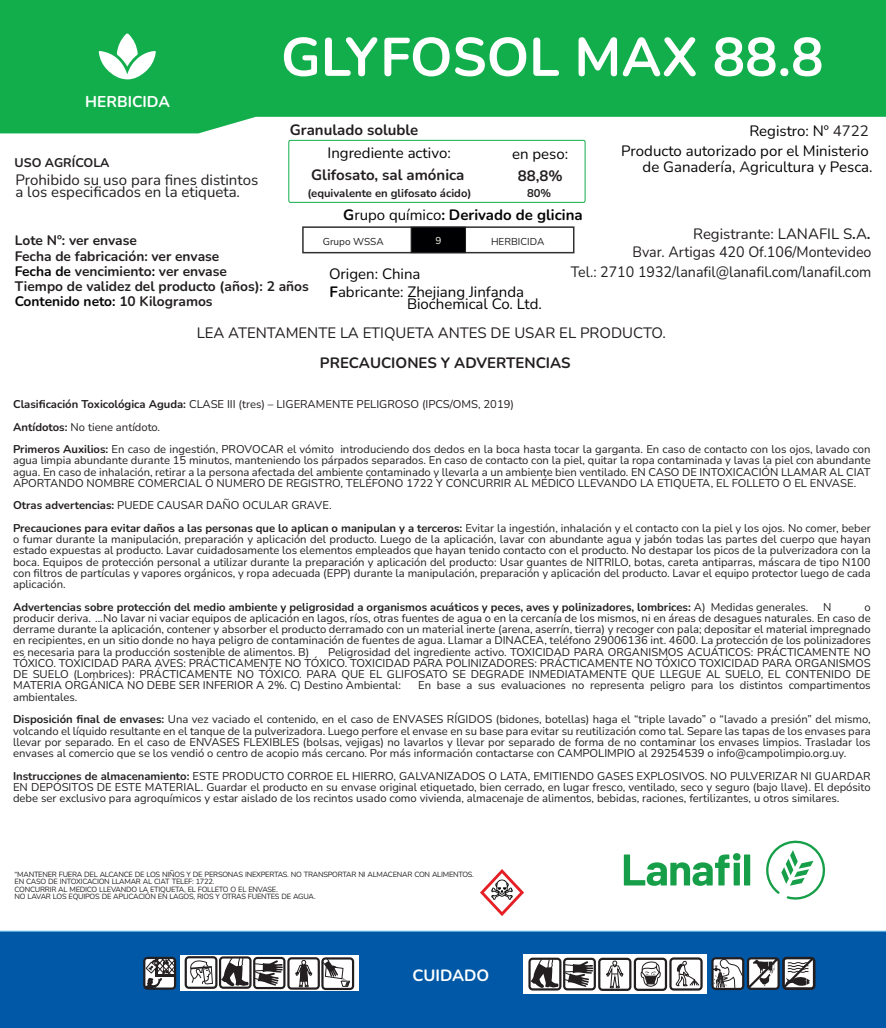
<style>
.page{position:relative;width:886px;height:1028px;background:#fff}
.page>*{position:absolute;margin:0;border:0;box-sizing:border-box;transform-origin:0 0}
.t1{font:700 54.12px "Nunito";color:#fff}
.t2{font:700 16.25px "Nunito";color:#fff}
.t3{font:700 15.62px "Nunito";color:#fff}
.t4{font:15px/17.8px "Nunito";color:#231f20;text-align:right}
.t5{font:15px/12px "Nunito";color:#040504}
.t6{font:700 15px "Nunito";color:#231f20}
.t7{font:15px "Nunito";color:#231f20;scale:.95 1}
.t8{font:700 15px "Nunito";color:#040504}
.t9{font:700 13.75px/15px "Nunito";color:#231f20}
.t10{font:700 12.5px "Nunito";color:#231f20}
.t11{font:11.25px/11.2px "Nunito";color:#231f20;text-align:justify}
.t12{font:700 11.25px "Nunito";color:#231f20}
.t13{font:10px "Nunito";color:#231f20}
.t14{font:10px "Nunito";color:#fef9f1}
.t15{font:7.5px/7.5px "Nunito";letter-spacing:-.03em;color:#231f20}
.s1{color:#231f20}
.s2{font-weight:400}
.s3{color:#040504}
.s4{font-weight:700}
</style>
<div class="page">
<svg style="left:0;top:0;width:886px;height:133px;background:#26b55b"></svg>
<svg style="left:99px;top:33px;width:57px;height:46px"></svg>
<svg style="left:288px;top:140px;width:298px;height:63px"></svg>
<div style="left:0;top:931px;width:886px;height:97px;background:#0158a6"></div>
<svg style="left:180px;top:955px;width:179px;height:36px"></svg>
<svg style="left:143px;top:956px;width:33px;height:33px"></svg>
<div style="left:523px;top:954px;width:184px;height:39px;background:#fff"></div>
<svg style="left:185px;top:956px;width:169px;height:34px"></svg>
<svg style="left:711px;top:956px;width:104px;height:34px"></svg>
<svg style="left:624px;top:853px;width:116px;height:32px"></svg>
<div style="left:744px;top:854px;width:6px;height:31px;background:#169f48"></div>
<svg style="left:766px;top:840px;width:60px;height:60px"></svg>
<div style="left:302px;top:226px;width:272px;height:27px;border:2px solid #312f30"></div>
<div style="left:411px;top:227px;width:55px;height:26px;background:#000002;border:1px solid #231f20"></div>
<svg style="left:528px;top:957px;width:175px;height:34px"></svg>
<img style="left:480px;top:870px;width:44px;height:45px">
<h3 class="t3" style="left:85px;top:90px;width:86px">HERBICIDA</h3>
<p class="t10" style="left:15px;top:153px;width:96px">USO AGRÍCOLA</p>
<h3 class="t4" style="left:16px;top:173px;width:244px;line-height:12px;text-align:left">Prohibido su uso para fines distintos a los especificados en la etiqueta.</h3>
<h1 class="t1" style="left:281px;top:20px;width:544px">GLYFOSOL MAX 88.8</h1>
<h3 class="t6" style="left:290px;top:119px;width:130px">Granulado soluble</h3>
<h3 class="t5" style="left:749px;top:125px;width:121px">Registro: Nº <span class="s1">4722</span></h3>
<h3 class="t5" style="left:327px;top:147px;width:125px">Ingrediente activo:</h3>
<h3 class="t5" style="left:512px;top:148px;width:58px">en peso:</h3>
<h3 class="t6" style="left:311px;top:165px;width:155px">Glifosato, sal amónica</h3>
<h3 class="t6" style="left:518px;top:165px;width:46px">88,8%</h3>
<h3 class="t8" style="left:343px;top:204px;width:241px">G<span class="s2">rupo químico</span>: Derivado de glicina</h3>
<p class="t12" style="left:307px;top:185px;width:166px">(equivalente en glifosato ácido)</p>
<p class="t12" style="left:527px;top:186px;width:26px">80%</p>
<h3 class="t5" style="left:621px;top:143px;width:253px;line-height:15.3px;text-align:right">Producto autorizado por el Ministerio de Ganadería, <span class="s1">A</span>gricultura y Pesca.</h3>
<p class="t9" style="left:15px;top:233px;width:296px">Lote Nº: ver envase<br>Fecha de fabricación: ver envase<br><span class="s3">Fecha de</span> vencimiento<span class="s3">:</span> ver envase<br>Tiempo de validez del producto (años): 2 años<br><span class="s3">Contenido neto:</span> 10 Kilogramos</p>
<p class="t13" style="left:323px;top:235px;width:62px">Grupo WSSA</p>
<p class="t14" style="left:435px;top:233px;width:7px">9</p>
<p class="t13" style="left:491px;top:235px;width:55px">HERBICIDA</p>
<h3 class="t5" style="left:329px;top:267px;width:93px">Origen: China</h3>
<h3 class="t5" style="left:407px;top:285px;width:136px;text-indent:-77px"><span class="s4">F</span>abricante: Zhejiang Jinfanda<br>Biochemical Co. Ltd.</h3>
<h3 class="t4" style="left:632px;top:225px;width:240px">Registrante: LANAFIL S<span class="s4">.</span>A<span class="s4">.<br></span>Bvar. Artigas 420 Of.106/Montevideo</h3>
<h3 class="t7" style="left:571px;top:261px;width:318px">Tel.: 2710 1932/lanafil@lanafil.com/lanafil.com</h3>
<h3 class="t4" style="left:197px;top:324px;width:470px">LEA ATENTAMENTE LA ETIQUETA ANTES DE USAR EL PRODUCTO.</h3>
<h3 class="t6" style="left:320px;top:352px;width:252px">PRECAUCIONES Y ADVERTENCIAS</h3>
<p class="t11" style="left:13px;top:392px;width:859px;line-height:22.5px;text-align:left"><span class="s4">Clasificación Toxicológica Aguda:</span> CLASE III (tres) – LIGERAMENTE PELIGROSO (IPCS/OMS, 2019)<br><span class="s4">Antídotos:</span> No tiene antídoto.<br><span class="s4">Primeros Auxilios:</span> En caso de ingestión, PROVOCAR el vómito introduciendo dos dedos en la boca hasta tocar la garganta. En caso de contacto con los ojos, lavado con</p>
<p class="t11" style="left:13px;top:454px;width:859px">agua limpia abundante durante 15 minutos, manteniendo los párpados separados. En caso de contacto con la piel, quitar la ropa contaminada y lavas la piel con abundante agua. En caso de inhalación, retirar a la persona afectada del ambiente contaminado y llevarla a un ambiente bien ventilado. EN CASO DE INTOXICACIÓN LLAMAR AL CIAT APORTANDO NOMBRE COMERCIAL O NUMERO DE REGISTRO, TELÉFONO 1722 Y CONCURRIR AL MÉDICO LLEVANDO LA ETIQUETA, EL FOLLETO O EL ENVASE.</p>
<p class="t11" style="left:13px;top:494px;width:859px;line-height:22.5px"><span class="s4">Otras advertencias:</span> PUEDE CAUSAR DAÑO OCULAR GRAVE.<br><span class="s4">Precauciones para evitar daños a las personas que lo aplican o manipulan y a terceros:</span> Evitar la ingestión, inhalación y el contacto con la piel y los ojos. No comer, beber</p>
<p class="t11" style="left:13px;top:533px;width:859px">o fumar durante la manipulación, preparación y aplicación del producto. Luego de la aplicación, lavar con abundante agua y jabón todas las partes del cuerpo que hayan estado expuestas al producto. Lavar cuidadosamente los elementos empleados que hayan tenido contacto con el producto. No destapar los picos de la pulverizadora con la boca. Equipos de protección personal a utilizar durante la preparación y aplicación del producto: Usar guantes de NITRILO, botas, careta antiparras, máscara de tipo N100 con filtros de partículas y vapores orgánicos, y ropa adecuada (EPP) durante la manipulación, preparación y aplicación del producto. Lavar el equipo protector luego de cada aplicación.</p>
<p class="t12" style="left:13px;top:599px;width:797px">Advertencias sobre protección del medio ambiente y peligrosidad a organismos acuáticos y peces, aves y polinizadores, lombrices: <span class="s2">A) Medidas generales.</span></p>
<p class="t11" style="left:823px;top:601px;width:10px">N</p>
<p class="t11" style="left:13px;top:601px;width:859px;text-indent:851px">o producir deriva. ...No lavar ni vaciar equipos de aplicación en lagos, ríos, otras fuentes de agua o en la cercanía de los mismos, ni en áreas de desagues naturales. En caso de derrame durante la aplicación, contener y absorber el producto derramado con un material inerte (arena, aserrín, tierra) y recoger con pala; depositar el material impregnado en recipientes, en un sitio donde no haya peligro de contaminación de fuentes de agua. Llamar a DINACEA, teléfono 29006136 int. 4600. La protección de los polinizadores es necesaria para la producción sostenible de alimentos. B)</p>
<p class="t11" style="left:13px;top:646px;width:859px;text-indent:315px">Peligrosidad del ingrediente activo. TOXICIDAD PARA ORGANISMOS ACUÁTICOS: PRÁCTICAMENTE NO TÓXICO. TOXICIDAD PARA AVES: PRÁCTICAMENTE NO TÓXICO. TOXICIDAD PARA POLINIZADORES: PRÁCTICAMENTE NO TÓXICO TOXICIDAD PARA ORGANISMOS DE SUELO (Lombrices): PRÁCTICAMENTE NO TÓXICO. PARA QUE EL GLIFOSATO SE DEGRADE INMEDIATAMENTE QUE LLEGUE AL SUELO, EL CONTENIDO DE MATERIA ORGÁNICA NO DEBE SER INFERIOR A 2%. C) Destino Ambiental:</p>
<p class="t11" style="left:418px;top:679px;width:454px">En base a sus evaluaciones no representa peligro para los distintos compartimentos</p>
<p class="t11" style="left:13px;top:685px;width:859px;line-height:22.5px">ambientales.<br><span class="s4">Disposición final de envases:</span> Una vez vaciado el contenido, en el caso de ENVASES RÍGIDOS (bidones, botellas) haga el “triple lavado” o “lavado a presión” del mismo,</p>
<p class="t11" style="left:13px;top:724px;width:859px">volcando el líquido resultante en el tanque de la pulverizadora. Luego perfore el envase en su base para evitar su reutilización como tal. Separe las tapas de los envases para llevar por separado. En el caso de ENVASES FLEXIBLES (bolsas, vejigas) no lavarlos y llevar por separado de forma de no contaminar los envases limpios. Trasladar los envases al comercio que se los vendió o centro de acopio más cercano. Por más información contactarse con CAMPOLIMPIO al 29254539 o info@campolimpio.org.uy.</p>
<p class="t11" style="left:13px;top:769px;width:859px"><span class="s4">Instrucciones de almacenamiento:</span> ESTE PRODUCTO CORROE EL HIERRO, GALVANIZADOS O LATA, EMITIENDO GASES EXPLOSIVOS. NO PULVERIZAR NI GUARDAR EN DEPÓSITOS DE ESTE MATERIAL. Guardar el producto en su envase original etiquetado, bien cerrado, en lugar fresco, ventilado, seco y seguro (bajo llave). El depósito debe ser exclusivo para agroquímicos y estar aislado de los recintos usado como vivienda, almacenaje de alimentos, bebidas, raciones, fertilizantes, u otros similares.</p>
<p class="t15" style="left:15px;top:870px;width:461px">“MANTENER FUERA DEL ALCANCE DE LOS NIÑOS Y DE PERSONAS INEXPERTAS. NO TRANSPORTAR NI ALMACENAR CON ALIMENTOS.<br>EN CASO DE INTOXICACION LLAMAR AL CIAT TELEF: 1722.<br>CONCURRIR AL MEDICO LLEVANDO LA ETIQUETA, EL FOLLETO O EL ENVASE.<br>NO LAVAR LOS EQUIPOS DE APLICACIÓN EN LAGOS, RIOS Y OTRAS FUENTES DE AGUA.</p>
<h2 class="t2" style="left:412px;top:963px;width:78px">CUIDADO</h2>
</div>
